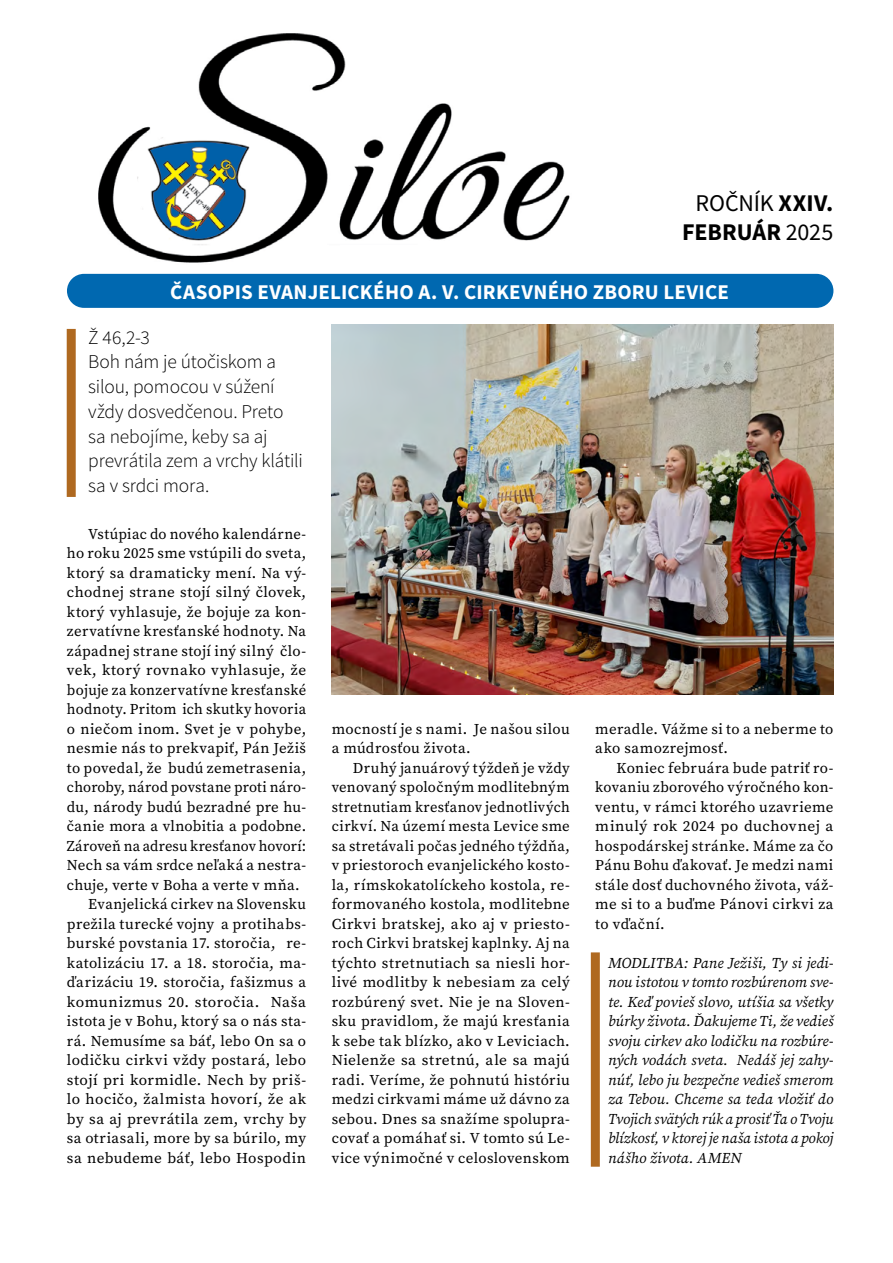
<style>
.page{position:relative;width:893px;height:1263px;background:#fff}
.page>*{position:absolute;margin:0;border:0;box-sizing:border-box;transform-origin:0 0}
.t1{font:700 24px/28.8px "Source Sans Pro";letter-spacing:-.005em;color:#000;text-align:center}
.t2{font:700 21px "Source Sans Pro";letter-spacing:.01em;color:#fff}
.t3{font:300 19.5px/24.8px "Source Sans Pro";letter-spacing:-.005em;color:#000}
.t4{font:15px/19.5px "Source Serif Pro";letter-spacing:.025em;color:#000}
.t5{font:italic 15px/19.5px "Source Serif Pro";color:#000;text-align:justify}
.t6{font:15px "Source Serif Pro";letter-spacing:.005em;color:#000}
.s1{font-weight:400}
</style>
<div class="page">
<img style="left:98px;top:33px;width:472px;height:230px">
<div style="left:67px;top:274px;width:766px;height:34px;background:#0068b0;border-radius:17px"></div>
<div style="left:67px;top:329px;width:9px;height:168px;background:#af6920"></div>
<div style="left:591px;top:952px;width:9px;height:215px;background:#af6920"></div>
<img style="left:332px;top:324px;width:501px;height:370px">
<h1 class="t1" style="left:682px;top:188px;width:153px"><span class="s1">ROČNÍK</span> XXIV.<br>FEBRUÁR <span class="s1">2025</span></h1>
<h2 class="t2" style="left:170px;top:278px;width:560px">ČASOPIS EVANJELICKÉHO A. V. CIRKEVNÉHO ZBORU LEVICE</h2>
<h3 class="t3" style="left:88px;top:325px;width:216px">Ž 46,2-3<br>Boh nám je útočiskom a silou, pomocou v súžení vždy dosvedčenou. Preto sa nebojíme, keby sa aj prevrátila zem a vrchy klátili sa v srdci mora.</h3>
<p class="t4" style="left:88px;top:524px;width:219px">Vstúpiac do nového kalendárne-</p>
<p class="t4" style="left:67px;top:543px;width:241px">ho roku 2025 sme vstúpili do sveta,</p>
<p class="t4" style="left:67px;top:563px;width:241px">ktorý sa dramaticky mení. Na vý-</p>
<p class="t4" style="left:67px;top:582px;width:241px">chodnej strane stojí silný človek,</p>
<p class="t4" style="left:67px;top:602px;width:241px">ktorý vyhlasuje, že bojuje za kon-</p>
<p class="t4" style="left:67px;top:621px;width:241px">zervatívne kresťanské hodnoty. Na</p>
<p class="t4" style="left:67px;top:641px;width:241px">západnej strane stojí iný silný člo-</p>
<p class="t4" style="left:67px;top:660px;width:241px">vek, ktorý rovnako vyhlasuje, že</p>
<p class="t4" style="left:67px;top:680px;width:241px">bojuje za konzervatívne kresťanské</p>
<p class="t4" style="left:67px;top:699px;width:241px">hodnoty. Pritom ich skutky hovoria</p>
<p class="t4" style="left:67px;top:719px;width:241px">o niečom inom. Svet je v pohybe,</p>
<p class="t4" style="left:67px;top:738px;width:241px">nesmie nás to prekvapiť, Pán Ježiš</p>
<p class="t4" style="left:67px;top:758px;width:241px">to povedal, že budú zemetrasenia,</p>
<p class="t4" style="left:67px;top:777px;width:241px">choroby, národ povstane proti náro-</p>
<p class="t4" style="left:67px;top:797px;width:241px">du, národy budú bezradné pre hu-</p>
<p class="t4" style="left:67px;top:816px;width:241px">čanie mora a vlnobitia a podobne.</p>
<p class="t6" style="left:67px;top:835px;width:241px">Zároveň na adresu kresťanov hovorí:</p>
<p class="t4" style="left:67px;top:855px;width:241px">Nech sa vám srdce neľaká a nestra-</p>
<p class="t4" style="left:67px;top:875px;width:234px">chuje, verte v Boha a verte v mňa.</p>
<p class="t4" style="left:88px;top:894px;width:219px">Evanjelická cirkev na Slovensku</p>
<p class="t4" style="left:67px;top:914px;width:241px">prežila turecké vojny a protihabs-</p>
<p class="t4" style="left:67px;top:933px;width:241px">burské povstania 17. storočia, re-</p>
<p class="t4" style="left:67px;top:953px;width:241px">katolizáciu 17. a 18. storočia, ma-</p>
<p class="t4" style="left:67px;top:972px;width:241px">ďarizáciu 19. storočia, fašizmus a</p>
<p class="t4" style="left:67px;top:992px;width:241px">komunizmus 20. storočia. Naša</p>
<p class="t4" style="left:67px;top:1011px;width:241px">istota je v Bohu, ktorý sa o nás sta-</p>
<p class="t4" style="left:67px;top:1031px;width:241px">rá. Nemusíme sa báť, lebo On sa o</p>
<p class="t4" style="left:67px;top:1050px;width:241px">lodičku cirkvi vždy postará, lebo</p>
<p class="t4" style="left:67px;top:1070px;width:241px">stojí pri kormidle. Nech by priš-</p>
<p class="t4" style="left:67px;top:1089px;width:241px">lo hocičo, žalmista hovorí, že ak</p>
<p class="t4" style="left:67px;top:1109px;width:241px">by sa aj prevrátila zem, vrchy by</p>
<p class="t4" style="left:67px;top:1128px;width:241px">sa otriasali, more by sa búrilo, my</p>
<p class="t4" style="left:67px;top:1148px;width:241px">sa nebudeme báť, lebo Hospodin</p>
<p class="t4" style="left:332px;top:719px;width:240px">mocností je s nami. Je našou silou a múdrosťou života.</p>
<p class="t4" style="left:332px;top:758px;width:240px;text-align:justify;text-indent:21px">Druhý januárový týždeň je vždy venovaný spoločným modlitebným stretnutiam kresťanov jednotlivých cirkví. Na území mesta Levice sme sa stretávali počas jedného týždňa, v priestoroch evanjelického kosto&shy;la, rímskokatolíckeho kostola, re&shy;formovaného kostola, modlitebne Cirkvi bratskej, ako aj v priesto&shy;roch Cirkvi bratskej kaplnky. Aj na týchto stretnutiach sa niesli hor&shy;livé modlitby k nebesiam za celý rozbúrený svet. Nie je na Sloven&shy;sku pravidlom, že majú kresťania k sebe tak blízko, ako v Leviciach.<br>Nielenže sa stretnú, ale sa majú radi. Veríme, že pohnutú históriu medzi cirkvami máme už dávno za sebou. Dnes sa snažíme spolupra&shy;covať a pomáhať si. V tomto sú Le&shy;vice výnimočné v celoslovenskom</p>
<p class="t4" style="left:595px;top:719px;width:240px">meradle. Vážme si to a neberme to ako samozrejmosť.</p>
<p class="t4" style="left:595px;top:758px;width:240px;text-align:justify;text-indent:21px">Koniec februára bude patriť ro&shy;kovaniu zborového výročného kon&shy;ventu, v rámci ktorého uzavrieme minulý rok 2024 po duchovnej a hospodárskej stránke. Máme za čo Pánu Bohu ďakovať. Je medzi nami stále dosť duchovného života, váž&shy;me si to a buďme Pánovi cirkvi za to vďační.</p>
<p class="t5" style="left:608px;top:953px;width:227px">MODLITBA: Pane Ježiši, Ty si jedi&shy;nou istotou v tomto rozbúrenom sve&shy;te. Keď povieš slovo, utíšia sa všetky búrky života. Ďakujeme Ti, že vedieš svoju cirkev ako lodičku na rozbúre&shy;ných vodách sveta. Nedáš jej zahy&shy;núť, lebo ju bezpečne vedieš smerom za Tebou. Chceme sa teda vložiť do Tvojich svätých rúk a prosiť Ťa o Tvoju blízkosť, v ktorej je naša istota a pokoj nášho života. AMEN</p>
</div>
